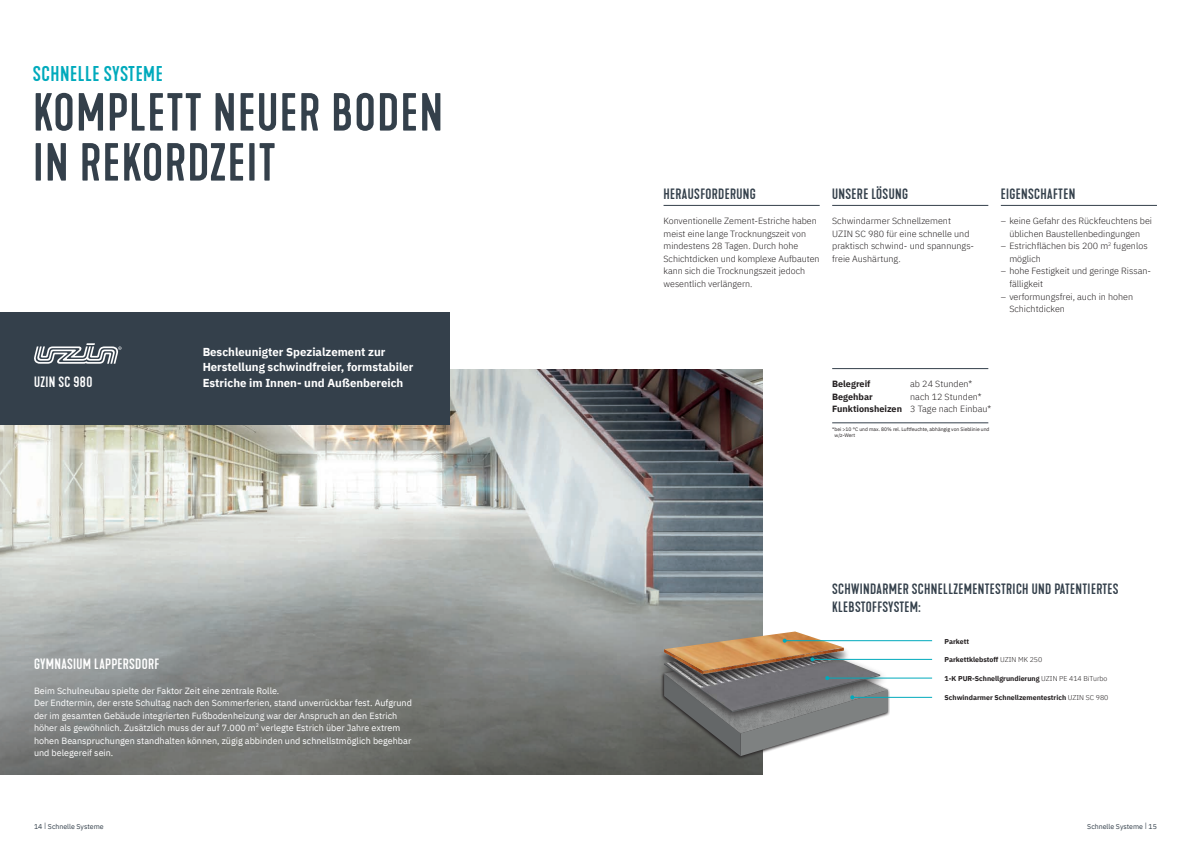
<style>
.page{position:relative;width:1191px;height:842px;background:#fff}
.page>*{position:absolute;margin:0;border:0;box-sizing:border-box;transform-origin:0 0}
.HEADLINE_-_KAPRA_50{font:500 50px/50px "Kapra Neue";letter-spacing:.025em;color:#34404b}
.HEADLINE-_KAPRA_20_2{font:500 20px "Kapra Neue";letter-spacing:.025em;color:#00aabc}
.HEADLINE_COPY_-_KAPR{font:500 14px/18.8px "Kapra Neue";letter-spacing:.025em;color:#34404b}
.HEADLINE_COPY___LINE{font:500 14px "Kapra Neue";letter-spacing:.025em;color:#34404b}
.HEADLINE_COPY_-_KAPR-2{font:500 14px "Kapra Neue";letter-spacing:.025em;color:#fff}
.COPY_IBM_PLEX_SANS{font:700 11.5px/15.6px "IBM Plex Sans";color:#fff}
.COPY_-_IBM_PLEX_SANS{font:300 9px/12.5px "IBM Plex Sans";color:#231f20}
.COPY_-_IBM_PLEX_SANS-2{font:9px/12.5px "IBM Plex Sans";color:#fff}
.COPY_-_IBM_PLEX_SANS-3{font:700 9px "IBM Plex Sans";color:#231f20}
.COPY_SMALL_-_IBM_PLE{font:700 7px "IBM Plex Sans";color:#231f20}
.PAGINA_KAPITELNAME_L{font:7px "IBM Plex Sans";color:#34404b}
.MARGIN_-_IBM_PLEX_SA{font:5px/6.3px "IBM Plex Sans";color:#231f20}
.s1{font-weight:700}
.s2{font-weight:300}
</style>
<div class="page">
<img style="left:0;top:369px;width:762px;height:406px">
<div style="left:660px;top:647px;width:230px;height:113px;background:#231f20;opacity:.97"></div>
<div style="left:656px;top:637px;width:231px;height:87px;background:#231f20;opacity:.73"></div>
<div style="left:658px;top:631px;width:191px;height:54px;background:#231f20;opacity:.75"></div>
<img style="left:664px;top:631px;width:180px;height:8px">
<div style="left:0;top:312px;width:449px;height:113px;background:#34404b"></div>
<hr style="left:852px;top:697px;width:80px;height:1px;background:#00aabc">
<hr style="left:827px;top:678px;width:105px;height:1px;background:#00aabc">
<hr style="left:812px;top:659px;width:120px;height:1px;background:#00aabc">
<hr style="left:784px;top:640px;width:148px;height:1px;background:#00aabc">
<svg style="left:664px;top:639px;width:223px;height:117px;background:#938c84"></svg>
<hr style="left:663px;top:205px;width:156px;height:1px;background:#34404b">
<hr style="left:832px;top:205px;width:156px;height:1px;background:#34404b">
<hr style="left:1000px;top:205px;width:157px;height:1px;background:#34404b">
<hr style="left:832px;top:368px;width:156px;height:1px;background:#34404b">
<hr style="left:832px;top:423px;width:156px;height:1px;background:#34404b">
<svg style="left:34px;top:343px;width:88px;height:21px"></svg>
<p class="HEADLINE-_KAPRA_20_2" style="left:33px;top:61px;width:131px">SCHNELLE SYSTEME</p>
<p class="HEADLINE_-_KAPRA_50" style="left:33px;top:89px;width:412px">KOMPLETT NEUER BODEN<br>IN REKORDZEIT</p>
<p class="HEADLINE_COPY_-_KAPR-2" style="left:34px;top:373px;width:60px">UZIN SC 980</p>
<p class="COPY_IBM_PLEX_SANS" style="left:203px;top:343px;width:212px">Beschleunigter Spezialzement zur<br>Herstellung schwindfreier, formstabiler<br>Estriche im Innen- und Außenbereich</p>
<p class="HEADLINE_COPY_-_KAPR-2" style="left:34px;top:655px;width:127px">GYMNASIUM LAPPERSDORF</p>
<p class="COPY_-_IBM_PLEX_SANS-2" style="left:34px;top:683px;width:379px">Beim Schulneubau spielte der Faktor Zeit eine zentrale Rolle.<br>Der Endtermin, der erste Schultag nach den Sommerferien, stand unverrückbar fest. Aufgrund der im gesamten Gebäude integrierten Fußbodenheizung war der Anspruch an den Estrich höher als gewöhnlich. Zusätzlich muss der auf 7.000 m<sup>2</sup> verlegte Estrich über Jahre extrem hohen Beanspruchungen standhalten können, zügig abbinden und schnellstmöglich begehbar und belegereif sein.</p>
<p class="HEADLINE_COPY___LINE" style="left:663px;top:186px;width:94px">HERAUSFORDERUNG</p>
<p class="HEADLINE_COPY___LINE" style="left:832px;top:186px;width:77px">UNSERE LÖSUNG</p>
<p class="HEADLINE_COPY___LINE" style="left:1000px;top:186px;width:76px">EIGENSCHAFTEN</p>
<p class="COPY_-_IBM_PLEX_SANS" style="left:663px;top:214px;width:157px">Konventionelle Zement-Estriche haben meist eine lange Trocknungszeit von mindestens 28 Tagen. Durch hohe Schichtdicken und komplexe Aufbauten kann sich die Trocknungszeit jedoch wesentlich verlängern.</p>
<p class="COPY_-_IBM_PLEX_SANS" style="left:832px;top:214px;width:143px">Schwindarmer Schnellzement<br>UZIN SC 980 für eine schnelle und praktisch schwind- und spannungs&shy;freie Aushärtung.</p>
<p class="COPY_-_IBM_PLEX_SANS" style="left:1000px;top:214px;width:153px;text-align:center">– keine Gefahr des Rückfeuchtens bei üblichen Baustellenbedingungen</p>
<p class="COPY_-_IBM_PLEX_SANS" style="left:1009px;top:239px;width:140px;text-indent:-9px">– Estrichflächen bis 200 m<sup>2</sup> fugenlos möglich</p>
<p class="COPY_-_IBM_PLEX_SANS" style="left:1009px;top:264px;width:143px;text-indent:-9px">– hohe Festigkeit und geringe Rissan&shy;fälligkeit</p>
<p class="COPY_-_IBM_PLEX_SANS" style="left:1009px;top:289px;width:125px;text-indent:-9px">– verformungsfrei, auch in hohen<br>Schichtdicken</p>
<p class="COPY_-_IBM_PLEX_SANS-3" style="left:832px;top:377px;width:40px">Belegreif</p>
<p class="COPY_-_IBM_PLEX_SANS" style="left:910px;top:377px;width:63px">ab 24 Stunden*</p>
<p class="COPY_-_IBM_PLEX_SANS-3" style="left:832px;top:389px;width:42px">Begehbar</p>
<p class="COPY_-_IBM_PLEX_SANS" style="left:910px;top:389px;width:73px">nach 12 Stunden*</p>
<p class="COPY_-_IBM_PLEX_SANS" style="left:832px;top:402px;width:161px"><span class="s1">Funktionsheizen</span> 3 Tage nach Einbau*</p>
<p class="MARGIN_-_IBM_PLEX_SA" style="left:834px;top:425px;width:156px;text-indent:-2px">*bei &gt;10 °C und max. 80% rel. Luftfeuchte, abhängig von Sieblinie und w/z-Wert</p>
<p class="HEADLINE_COPY_-_KAPR" style="left:832px;top:579px;width:288px">SCHWINDARMER SCHNELLZEMENTESTRICH UND PATENTIERTES<br>KLEBSTOFFSYSTEM:</p>
<p class="COPY_SMALL_-_IBM_PLE" style="left:944px;top:635px;width:26px">Parkett</p>
<p class="COPY_SMALL_-_IBM_PLE" style="left:944px;top:654px;width:99px">Parkettklebstoff <span class="s2">UZIN MK 250</span></p>
<p class="COPY_SMALL_-_IBM_PLE" style="left:944px;top:673px;width:164px">1-K PUR-Schnellgrundierung <span class="s2">UZIN PE 414 BiTurbo</span></p>
<p class="COPY_SMALL_-_IBM_PLE" style="left:944px;top:692px;width:165px">Schwindarmer Schnellzementestrich <span class="s2">UZIN SC 980</span></p>
<p class="PAGINA_KAPITELNAME_L" style="left:34px;top:821px;width:71px">14 | Schnelle Systeme</p>
<p class="PAGINA_KAPITELNAME_L" style="left:1087px;top:821px;width:71px">Schnelle Systeme | 15</p>
</div>
